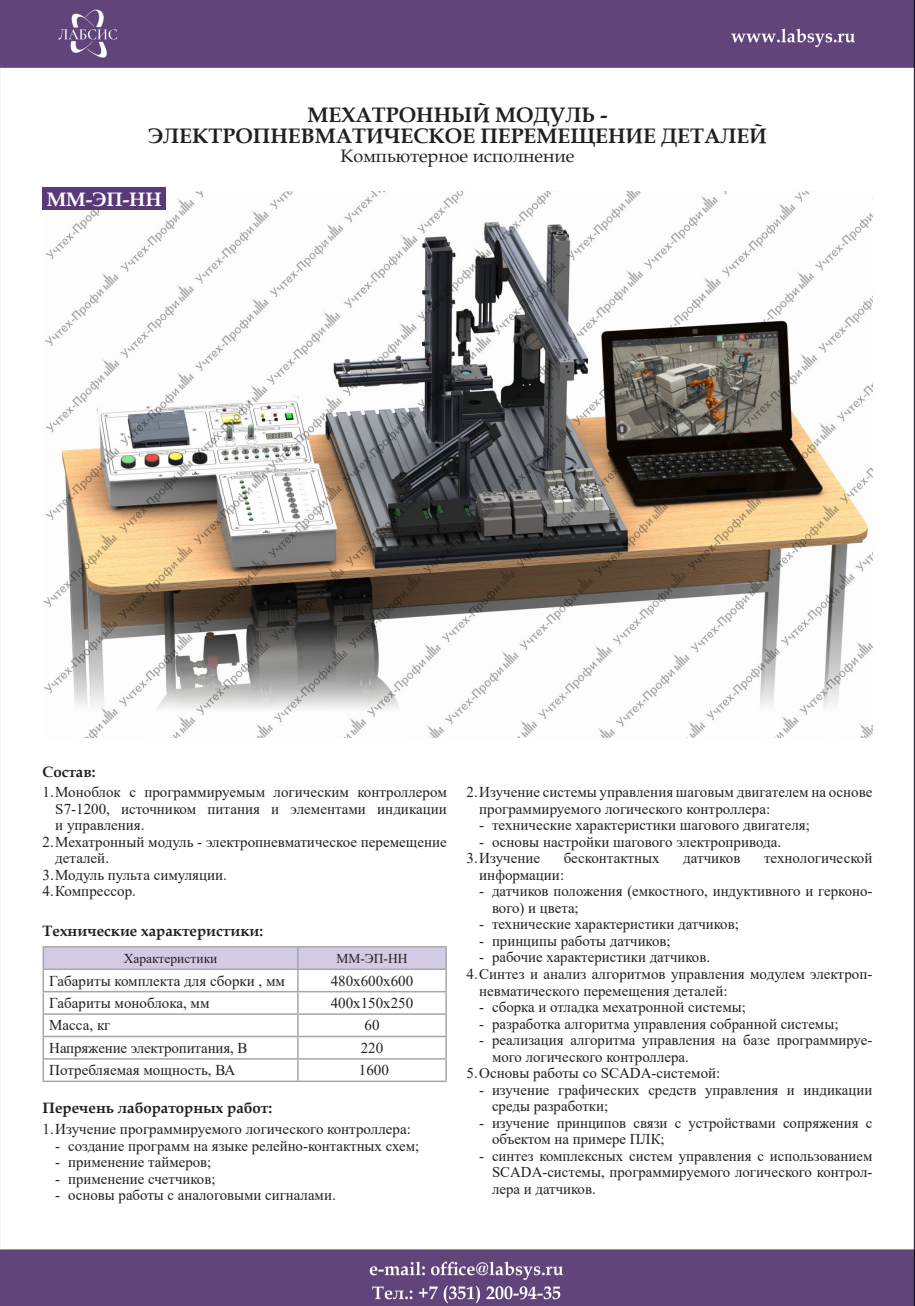
<style>
.page{position:relative;width:915px;height:1306px;background:#fff}
.page>*{position:absolute;margin:0;border:0;box-sizing:border-box;transform-origin:0 0}
.Подзаголовок_раздела{font:700 21px "Book Antiqua";color:#231f20}
.Заголовок_стенда__ко{font:700 19.5px "Book Antiqua";color:#fff}
.Подзаголовок_раздела-2{font:18px "Book Antiqua";color:#231f20}
.Основной_текст_табли{font:15px/16.5px "Times New Roman";color:#231f20}
.Подзаголовок_в_текст{font:700 15px "Book Antiqua";color:#231f20}
.Заголовки_таблица{font:13.5px "Times New Roman";color:#231f20}
</style>
<div class="page">
<img style="left:0;top:0;width:914px;height:1305px">
<img style="left:44px;top:191px;width:828px;height:546px">
<div style="left:43px;top:187px;width:123px;height:23px;background:#593a79"></div>
<svg style="left:43px;top:946px;width:403px;height:134px"></svg>
<hr style="left:43px;top:1080px;width:255px;height:2px;background:#a8a5aa">
<hr style="left:298px;top:1080px;width:148px;height:2px;background:#a8a5aa">
<p class="Подзаголовок_раздела" style="left:307px;top:100px;width:301px">МЕХАТРОННЫЙ МОДУЛЬ -</p>
<p class="Подзаголовок_раздела" style="left:148px;top:121px;width:620px">ЭЛЕКТРОПНЕВМАТИЧЕСКОЕ ПЕРЕМЕЩЕНИЕ ДЕТАЛЕЙ</p>
<p class="Заголовок_стенда__ко" style="left:47px;top:186px;width:116px">ММ-ЭП-НН</p>
<p class="Подзаголовок_раздела-2" style="left:340px;top:143px;width:235px">Компьютерное исполнение</p>
<p class="Подзаголовок_в_текст" style="left:43px;top:761px;width:55px">Состав:</p>
<p class="Основной_текст_табли" style="left:55px;top:783px;width:393px;text-align:justify;text-indent:-13px">1.Моноблок с программируемым логическим контроллером S7-1200, источником питания и элементами индикации и управления.</p>
<p class="Основной_текст_табли" style="left:55px;top:833px;width:393px;text-indent:-13px">2.Мехатронный модуль - электропневматическое перемещение деталей.</p>
<p class="Основной_текст_табли" style="left:43px;top:866px;width:186px">3.Модуль пульта симуляции.</p>
<p class="Основной_текст_табли" style="left:43px;top:882px;width:95px">4.Компрессор.</p>
<p class="Подзаголовок_в_текст" style="left:43px;top:920px;width:222px">Технические характеристики:</p>
<p class="Заголовки_таблица" style="left:124px;top:948px;width:95px">Характеристики</p>
<p class="Заголовки_таблица" style="left:336px;top:948px;width:73px">ММ-ЭП-НН</p>
<p class="Основной_текст_табли" style="left:49px;top:971px;width:237px">Габариты комплекта для сборки , мм</p>
<p class="Основной_текст_табли" style="left:330px;top:971px;width:84px">480х600х600</p>
<p class="Основной_текст_табли" style="left:49px;top:994px;width:162px">Габариты моноблока, мм</p>
<p class="Основной_текст_табли" style="left:330px;top:994px;width:84px">400х150х250</p>
<p class="Основной_текст_табли" style="left:49px;top:1016px;width:63px">Масса, кг</p>
<p class="Основной_текст_табли" style="left:364px;top:1016px;width:16px">60</p>
<p class="Основной_текст_табли" style="left:49px;top:1039px;width:199px">Напряжение электропитания, В</p>
<p class="Основной_текст_табли" style="left:360px;top:1039px;width:24px">220</p>
<p class="Основной_текст_табли" style="left:49px;top:1061px;width:187px">Потребляемая мощность, ВА</p>
<p class="Основной_текст_табли" style="left:359px;top:1061px;width:32px">1600</p>
<p class="Подзаголовок_в_текст" style="left:43px;top:1097px;width:231px">Перечень лабораторных работ:</p>
<p class="Основной_текст_табли" style="left:43px;top:1120px;width:370px">1.Изучение программируемого логического контроллера:</p>
<p class="Основной_текст_табли" style="left:55px;top:1136px;width:365px">- создание программ на языке релейно-контактных схем;</p>
<p class="Основной_текст_табли" style="left:55px;top:1153px;width:157px">- применение таймеров;</p>
<p class="Основной_текст_табли" style="left:55px;top:1169px;width:162px">- применение счетчиков;</p>
<p class="Основной_текст_табли" style="left:55px;top:1186px;width:282px">- основы работы с аналоговыми сигналами.</p>
<p class="Основной_текст_табли" style="left:479px;top:783px;width:394px;text-indent:-13px">2.Изучение системы управления шаговым двигателем на основе программируемого логического контроллера:</p>
<p class="Основной_текст_табли" style="left:479px;top:816px;width:332px">- технические характеристики шагового двигателя;</p>
<p class="Основной_текст_табли" style="left:479px;top:833px;width:303px">- основы настройки шагового электропривода.</p>
<p class="Основной_текст_табли" style="left:466px;top:849px;width:75px">3.Изучение</p>
<p class="Основной_текст_табли" style="left:563px;top:849px;width:97px">бесконтактных</p>
<p class="Основной_текст_табли" style="left:683px;top:849px;width:59px">датчиков</p>
<p class="Основной_текст_табли" style="left:763px;top:849px;width:110px">технологической</p>
<p class="Основной_текст_табли" style="left:479px;top:866px;width:86px">информации:</p>
<p class="Основной_текст_табли" style="left:492px;top:882px;width:382px;text-indent:-13px">- датчиков положения (емкостного, индуктивного и герконо&shy;вого) и цвета;</p>
<p class="Основной_текст_табли" style="left:479px;top:915px;width:261px">- технические характеристики датчиков;</p>
<p class="Основной_текст_табли" style="left:479px;top:932px;width:193px">- принципы работы датчиков;</p>
<p class="Основной_текст_табли" style="left:479px;top:948px;width:232px">- рабочие характеристики датчиков.</p>
<p class="Основной_текст_табли" style="left:479px;top:965px;width:394px;text-indent:-13px">4.Синтез и анализ алгоритмов управления модулем электроп&shy;невматического перемещения деталей:</p>
<p class="Основной_текст_табли" style="left:479px;top:998px;width:268px">- сборка и отладка мехатронной системы;</p>
<p class="Основной_текст_табли" style="left:479px;top:1014px;width:360px">- разработка алгоритма управления собранной системы;</p>
<p class="Основной_текст_табли" style="left:492px;top:1031px;width:382px;text-indent:-13px">- реализация алгоритма управления на базе программируе&shy;мого логического контроллера.</p>
<p class="Основной_текст_табли" style="left:466px;top:1064px;width:255px">5.Основы работы со SCADA-системой:</p>
<p class="Основной_текст_табли" style="left:492px;top:1080px;width:382px;text-indent:-13px">- изучение графических средств управления и индикации среды разработки;</p>
<p class="Основной_текст_табли" style="left:492px;top:1113px;width:382px;text-indent:-13px">- изучение принципов связи с устройствами сопряжения с объектом на примере ПЛК;</p>
<p class="Основной_текст_табли" style="left:492px;top:1146px;width:382px;text-align:justify;text-indent:-13px">- синтез комплексных систем управления с использованием SCADA-системы, программируемого логического контрол&shy;лера и датчиков.</p>
</div>
